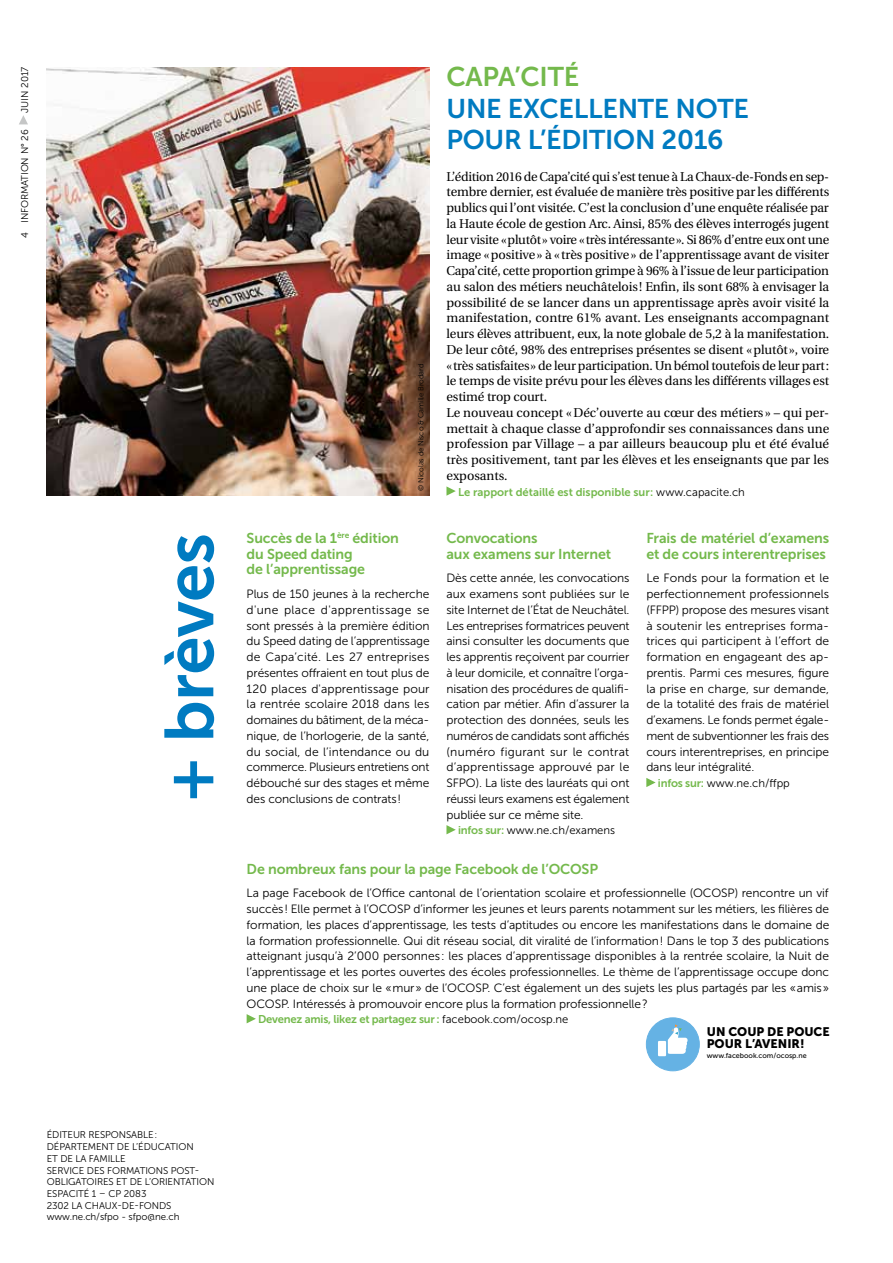
<style>
.page{position:relative;width:893px;height:1263px;background:#fff}
.page>*{position:absolute;margin:0;border:0;box-sizing:border-box;transform-origin:0 0}
.t1{font:69px "Museo Sans 700";color:#007bc1}
.t2{font:27px/31.5px "Museo Sans 700";letter-spacing:-.01em;color:#007bc1}
.t3{font:27px "Museo Sans 700";letter-spacing:-.01em;color:#74b94c}
.t4{font:14.25px/15.8px "Museo Sans 700";letter-spacing:-.01em;color:#74b94c}
.t5{font:12.75px/15.8px "Utopia";letter-spacing:-.01em;color:#000}
.t6{font:12.3px/12.3px "Museo Sans 900";color:#000}
.t7{font:12px/15.8px "Museo Sans 300";letter-spacing:-.01em;color:#000;text-align:justify}
.t8{font:11.25px "Museo Sans 700";letter-spacing:-.02em;color:#74b94c}
.t9{font:11.25px "Museo Sans 700";color:#74b94c}
.t10{font:11.25px "Museo Sans 300";color:#000}
.t11{font:9.75px/11.7px "Museo Sans 300";letter-spacing:-.01em;color:#000}
.t12{font:7.5px "Museo Sans 300";letter-spacing:-.01em;color:#000}
.t13{font:7.05px "Museo Sans 500";color:#000}
.s1{font-family:"Museo Sans 300";color:#000}
.s2{font-family:"Museo Sans 700";color:#74b94c}
</style>
<div class="page">
<svg style="left:247px;top:1014px;width:9px;height:9px"></svg>
<svg style="left:446px;top:486px;width:10px;height:10px"></svg>
<img style="left:47px;top:67px;width:382px;height:429px">
<svg style="left:446px;top:825px;width:10px;height:9px"></svg>
<svg style="left:646px;top:778px;width:10px;height:9px"></svg>
<div style="left:646px;top:1018px;width:53px;height:53px;background:#65b2e4;border-radius:50%"></div>
<div style="left:646px;top:1017px;width:53px;height:54px;border:1px solid #65b2e4;border-radius:50%"></div>
<div style="left:658px;top:1041px;width:8px;height:15px;background:#fff"></div>
<svg style="left:668px;top:1024px;width:20px;height:30px"></svg>
<svg style="left:19px;top:115px;width:9px;height:9px"></svg>
<p class="t11" style="left:19px;top:113px;width:48px;rotate:-90deg">juin 2017</p>
<p class="t11" style="left:19px;top:238px;width:111px;rotate:-90deg">4 Information n° 26</p>
<h1 class="t1" style="left:151px;top:802px;width:270px;rotate:-90deg">+ brèves</h1>
<p class="t11" style="left:47px;top:1129px;width:55px">Éditeur respons</p>
<p class="t11" style="left:47px;top:1129px;width:136px;text-indent:84px">able :<br>Département de l’éd ucation et de la famille<br>Service</p>
<p class="t11" style="left:87px;top:1164px;width:7px">des</p>
<p class="t11" style="left:107px;top:1164px;width:45px">fo rmations</p>
<p class="t11" style="left:171px;top:1164px;width:7px">pos</p>
<p class="t11" style="left:47px;top:1164px;width:157px;text-indent:143px">t&shy;o bli gatoi res et de l’o rientation<br>Espacité 1 – CP 2083<br>2302 La Chaux-de-Fonds www.ne.ch/sfpo - sfpo@ne.ch</p>
<p class="t12" style="left:417px;top:491px;width:129px;rotate:-90deg">© Nicolas de Nisco &amp; Camille Brodard</p>
<p class="t4" style="left:247px;top:530px;width:154px">Succès de la 1<sup>ère</sup> édition du Speed dating<br>de l’apprentissage</p>
<p class="t7" style="left:247px;top:586px;width:184px">Plus de 150 jeunes à la recherche d'une place d'apprentissage se sont pressés à la première édition du Speed dating de l’apprentissage de Capa’cité. Les 27 entreprises présentes offraient en tout plus de 120 places d'apprentissage pour la rentrée scolaire 2018 dans les domaines du bâtiment, de la méca&shy;nique, de l’horlogerie, de la santé, du social, de l’intendance ou du commerce. Plusieurs entretiens ont débouché sur des stages et même des conclusions de contrats!</p>
<h2 class="t3" style="left:446px;top:62px;width:134px">Capa’c ité</h2>
<h2 class="t2" style="left:446px;top:93px;width:304px">une excellente note<br>POU R L’édition 2016</h2>
<p class="t5" style="left:446px;top:169px;width:384px">L’édition 2016 de Capa’cité qui s’est tenue à La Chaux-de-Fonds en sep&shy;tembre dernier, est évaluée de manière très positive par les différents publics qui l’ont visitée. C’est la conclusion d’une enquête réalisée par la Haute école de gestion Arc. Ainsi, 85% des élèves interrogés jugent leur visite «plutôt» voire «très intéressante». Si 86% d’entre eux ont une image «positive» à «très positive» de l’apprentissage avant de visiter Capa’cité, cette proportion grimpe à 96% à l’issue de leur participation au salon des métiers neuchâtelois! Enfin, ils sont 68% à envisager la possibilité de se lancer dans un apprentissage après avoir visité la manifestation, contre 61% avant. Les enseignants accompagnant leurs élèves attribuent, eux, la note globale de 5,2 à la manifestation.<br>De leur côté, 98% des entreprises présentes se disent «plutôt», voire «très satisfaites» de leur participation. Un bémol toutefois de leur part: le temps de visite prévu pour les élèves dans les différents villages est estimé trop court.<br>Le nouveau concept «Déc’ouverte au cœur des métiers » – qui per&shy;mettait à chaque classe d’approfondir ses connaissances dans une profession par Village – a par ailleurs beaucoup plu et été évalué très positivement, tant par les élèves et les enseignants que par les exposants.</p>
<p class="t9" style="left:458px;top:485px;width:288px">Le rapport détaillé est disponible sur : <span class="s1">www.capacite.ch</span></p>
<p class="t4" style="left:446px;top:530px;width:166px">Convocations<br>aux examens sur I nternet</p>
<p class="t7" style="left:446px;top:570px;width:184px">Dès cette année, les convocations aux examens sont publiées sur le site Internet de l’État de Neuchâtel.<br>Les entreprises formatrices peuvent ainsi consulter les documents que les apprentis reçoivent par courrier à leur domicile, et connaître l’orga&shy;nisation des procédures de qualifi&shy;cation par métier. Afin d’assurer la protection des données, seuls les numéros de candidats sont affichés (numéro figurant sur le contrat d’apprentissage approuvé par le SFPO). La liste des lauréats qui ont réussi leurs examens est également publiée sur ce même site.</p>
<p class="t10" style="left:458px;top:824px;width:159px"><span class="s2">infos sur :</span> www.ne.ch/examens</p>
<p class="t4" style="left:646px;top:530px;width:184px">Frais de matériel d’examens et de cours interentreprises</p>
<p class="t7" style="left:646px;top:570px;width:184px">Le Fonds pour la formation et le perfectionnement professionnels (FFPP) propose des mesures visant à soutenir les entreprises forma&shy;trices qui participent à l’effort de formation en engageant des ap&shy;prentis. Parmi ces mesures, figure la prise en charge, sur demande, de la totalité des frais de matériel d’examens. Le fonds permet égale&shy;ment de subventionner les frais des cours interentreprises, en principe dans leur intégralité.</p>
<p class="t10" style="left:658px;top:777px;width:134px"><span class="s2">infos sur :</span> www.ne.ch/ffpp</p>
<p class="t4" style="left:247px;top:861px;width:353px">De nombreux fans pour la page Facebook de l’OCOSP</p>
<p class="t7" style="left:247px;top:885px;width:584px">La page Facebook de l’Office cantonal de l’orientation scolaire et professionnelle (OCOSP) rencontre un vif succès ! Elle permet à l’OCOSP d’informer les jeunes et leurs parents notamment sur les métiers, les filières de formation, les places d’apprentissage, les tests d’aptitudes ou encore les manifestations dans le domaine de la formation professionnelle. Qui dit réseau social, dit viralité de l’information ! Dans le top 3 des publications atteignant jusqu’à 2’000 personnes : les places d’apprentissage disponibles à la rentrée scolaire, la Nuit de l’apprentissage et les portes ouvertes des écoles professionnelles. Le thème de l’apprentissage occupe donc une place de choix sur le « mur » de l’OCOSP. C’est également un des sujets les plus partagés par les « amis » OCOSP. Intéressés à promouvoir encore plus la formation professionnelle?</p>
<p class="t8" style="left:258px;top:1013px;width:312px">Devenez amis, likez et partagez sur : <span class="s1">facebook.com/ocosp.ne</span></p>
<p class="t6" style="left:707px;top:1025px;width:124px">UN COUP DE POUCE<br>POUR L’AVENIR!</p>
<p class="t13" style="left:707px;top:1051px;width:101px">www.facebook.com/ocosp.ne</p>
</div>
